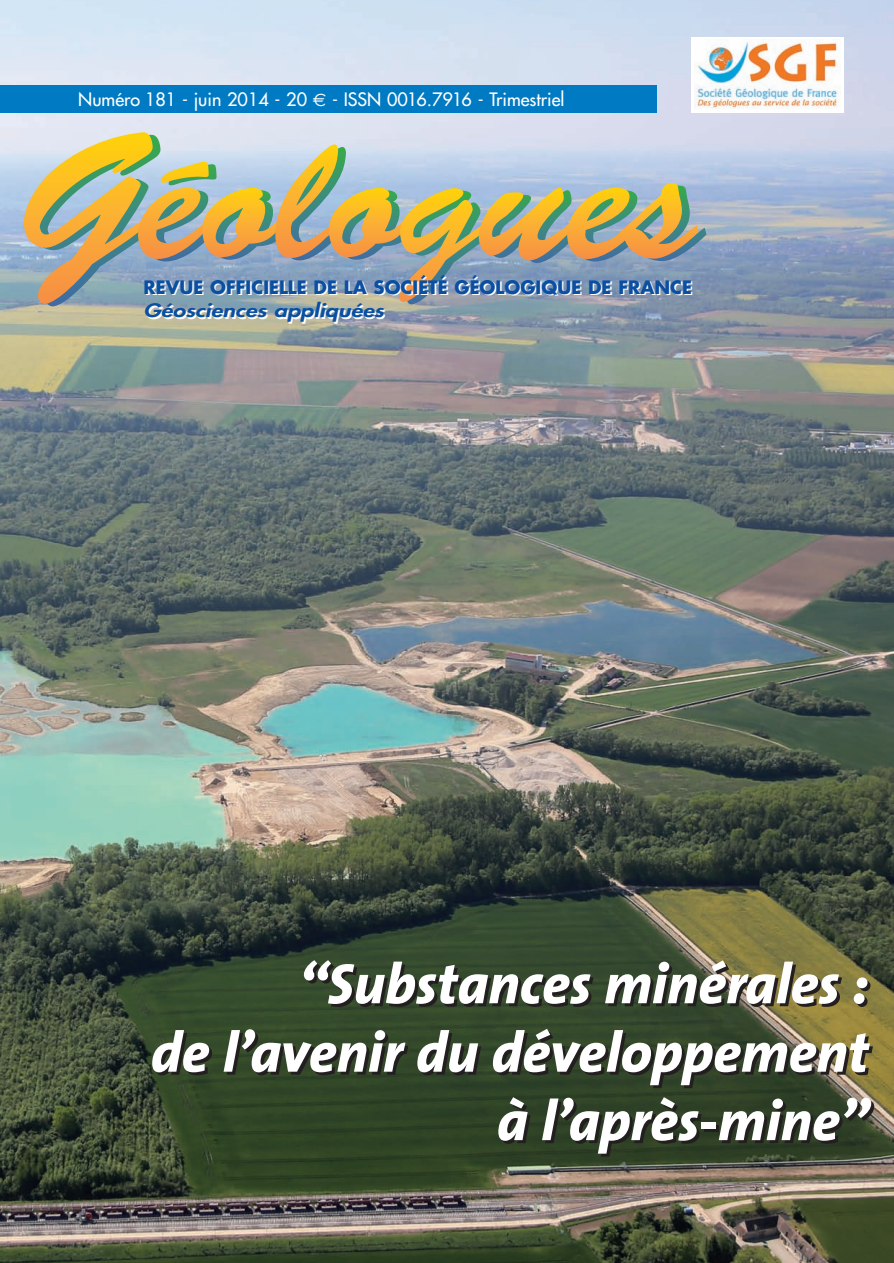
<style>
.page{position:relative;width:894px;height:1263px;background:#fff}
.page>*{position:absolute;margin:0;border:0;box-sizing:border-box;transform-origin:0 0}
.t1{font:italic 800 57px/68.4px "The Sans";letter-spacing:-.005em;color:#fff;text-align:right}
.t2{font:18px "Futura";color:#fff}
.t3{font:700 18px "Futura";color:#0a4fa2}
.t4{font:italic 800 18px "Futura";color:#0a4fa2;scale:1.3 1}
.s1{font-family:"Euro Sans"}
</style>
<div class="page">
<img style="left:0;top:0;width:894px;height:1262px">
<p class="t2" style="left:78px;top:90px;width:488px">Numéro 181 - juin 2014 - 20 <span class="s1">€</span> - ISSN 0016.7916 - Trimestriel</p>
<p class="t3" style="left:144px;top:278px;width:550px">REVUE OFFICIELLE DE LA SOCIÉTÉ GÉOLOGIQUE DE FRANCE</p>
<p class="t4" style="left:144px;top:302px;width:186px">Géosciences appliquées</p>
<p class="t1" style="left:151px;top:954px;width:719px">“Substances minérales :<br>de l’avenir du développement à l’après-mine”</p>
</div>
